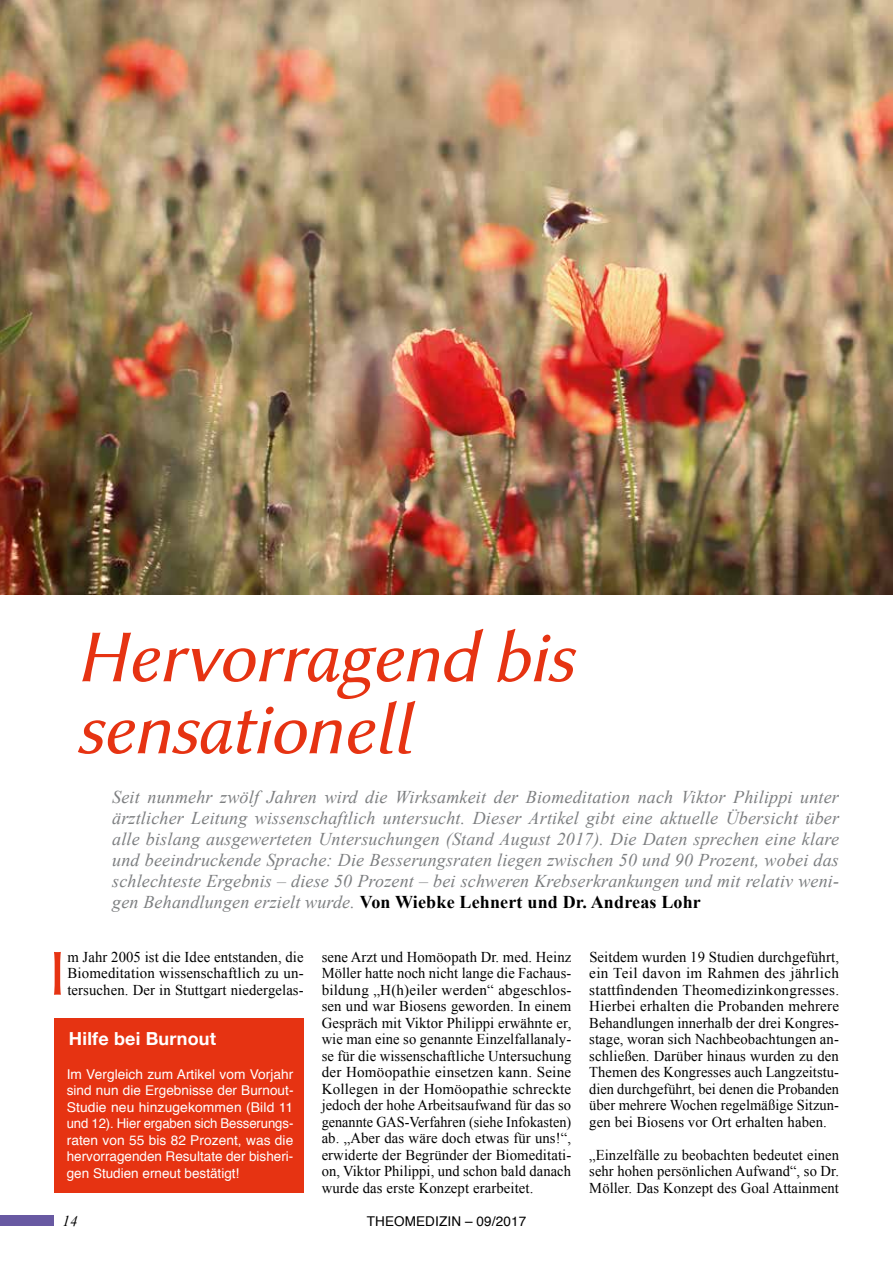
<style>
.page{position:relative;width:893px;height:1263px;background:#fff}
.page>*{position:absolute;margin:0;border:0;box-sizing:border-box;transform-origin:0 0}
.t1{font:75px/72px "Lin Biolinum Sl";letter-spacing:-.025em;color:#e63312}
.t2{font:66px "Lin Biolinum";color:#e63312}
.t3{font:italic 18px/21px "Times New Roman";letter-spacing:.01em;color:#7c7e80;text-align:justify}
.t4{font:700 18px "Helvetica Neue";letter-spacing:.01em;color:#fff}
.t5{font:15px/16.5px "Times New Roman";letter-spacing:.01em;color:#000;text-align:justify}
.t6{font:italic 15px "Times New Roman";color:#000}
.t7{font:13.5px/16.5px "Helvetica";color:#fff;text-align:justify}
.t8{font:13.5px "Helvetica";letter-spacing:.01em;color:#000}
.s1{font-weight:700;font-style:normal;color:#000}
</style>
<div class="page">
<div style="left:0;top:1215px;width:54px;height:11px;background:#6859a2"></div>
<img style="left:0;top:0;width:893px;height:594px">
<div style="left:54px;top:1018px;width:250px;height:175px;background:#e63312"></div>
<h1 class="t1" style="left:75px;top:621px;width:499px">Hervorragend bis sensationell</h1>
<p class="t3" style="left:112px;top:786px;width:728px">Seit nunmehr zwölf Jahren wird die Wirksamkeit der Biomeditation nach Viktor Philippi unter ärztlicher Leitung wissenschaftlich untersucht. Dieser Artikel gibt eine aktuelle Übersicht über alle bislang ausgewerteten Untersuchungen (Stand August 2017). Die Daten sprechen eine klare und beeindruckende Sprache: Die Besserungsraten liegen zwischen 50 und 90 Prozent, wobei das schlechteste Ergebnis – diese 50 Prozent – bei schweren Krebserkrankungen und mit relativ weni&shy;gen Behandlungen erzielt wurde. <span class="s1">Von Wiebke Lehnert und Dr. Andreas Lohr</span></p>
<h2 class="t2" style="left:48px;top:936px;width:20px">I</h2>
<p class="t5" style="left:67px;top:948px;width:238px">m Jahr 2005 ist die Idee entstanden, die Biomeditation wissenschaftlich zu un&shy;tersuchen. Der in Stuttgart niedergelas-</p>
<p class="t5" style="left:322px;top:948px;width:251px">sene Arzt und Homöopath Dr. med. Heinz Möller hatte noch nicht lange die Fachaus&shy;bildung „H(h)eiler werden“ abgeschlos&shy;sen und war Biosens geworden. In einem Gespräch mit Viktor Philippi erwähnte er, wie man eine so genannte Einzelfallanaly&shy;se für die wissenschaftliche Untersuchung der Homöopathie einsetzen kann. Seine Kollegen in der Homöopathie schreckte jedoch der hohe Arbeitsaufwand für das so genannte GAS-Verfahren (siehe Infokasten) ab. „Aber das wäre doch etwas für uns!“, erwiderte der Begründer der Biomeditati&shy;on, Viktor Philippi, und schon bald danach wurde das erste Konzept erarbeitet.</p>
<p class="t5" style="left:589px;top:948px;width:251px">Seitdem wurden 19 Studien durchgeführt, ein Teil davon im Rahmen des jährlich stattfindenden Theomedizinkongresses.<br>Hierbei erhalten die Probanden mehrere Behandlungen innerhalb der drei Kongres&shy;stage, woran sich Nachbeobachtungen an&shy;schließen. Darüber hinaus wurden zu den Themen des Kongresses auch Langzeitstu&shy;dien durchgeführt, bei denen die Probanden über mehrere Wochen regelmäßige Sitzun&shy;gen bei Biosens vor Ort erhalten haben.</p>
<p class="t4" style="left:69px;top:1024px;width:149px">Hilfe bei Burnout</p>
<p class="t7" style="left:67px;top:1066px;width:228px">Im Vergleich zum Artikel vom Vorjahr sind nun die Ergebnisse der Burnout-Studie neu hinzugekommen (Bild 11 und 12). Hier ergaben sich Besserungs&shy;raten von 55 bis 82 Prozent, was die hervorragenden Resultate der bisheri&shy;gen Studien erneut bestätigt!</p>
<p class="t5" style="left:589px;top:1146px;width:251px">„Einzelfälle zu beobachten bedeutet einen sehr hohen persönlichen Aufwand“, so Dr.<br>Möller. Das Konzept des Goal Attainment</p>
<p class="t6" style="left:63px;top:1210px;width:16px">14</p>
<p class="t8" style="left:367px;top:1210px;width:161px">THEOMEDIZIN – 09/2017</p>
</div>
